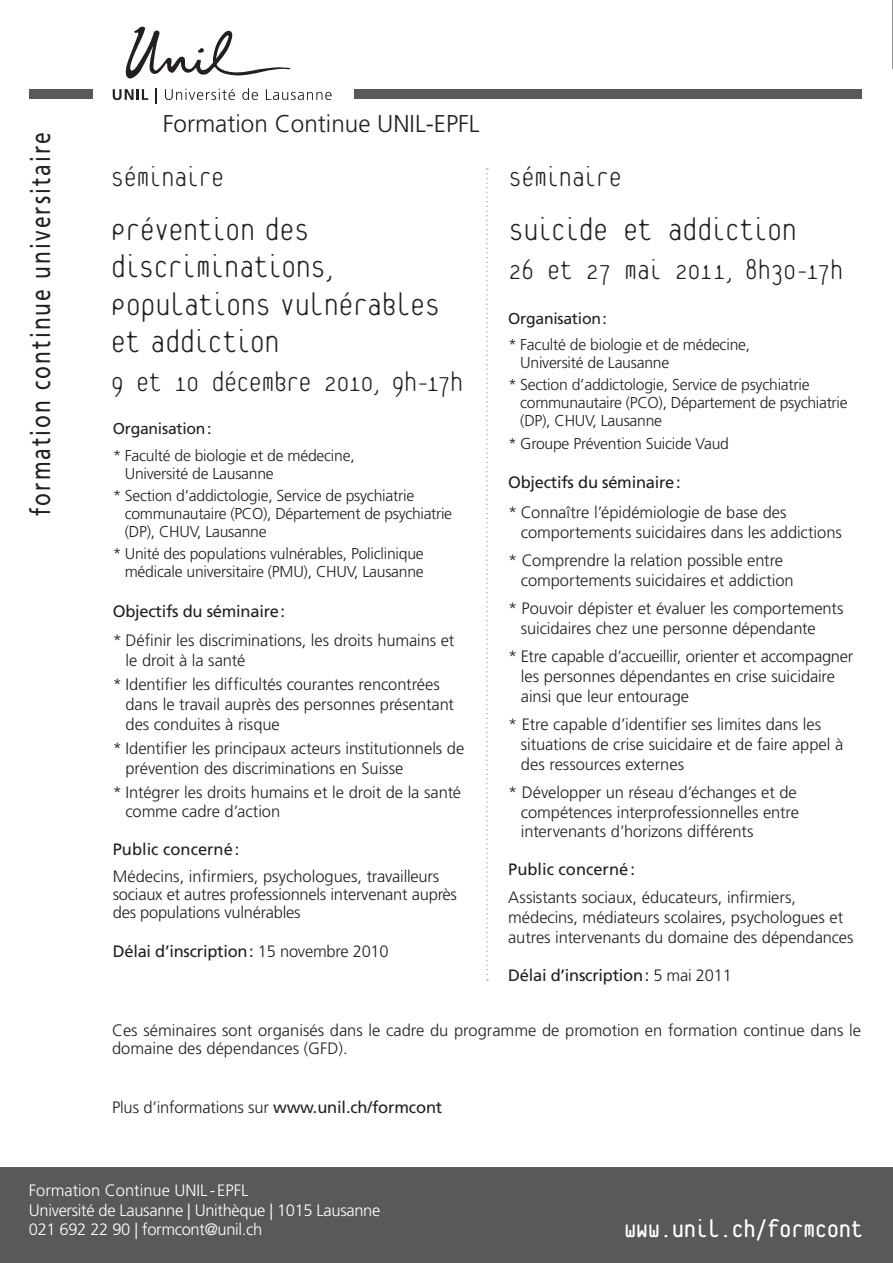
<style>
.page{position:relative;width:893px;height:1263px;background:#fff}
.page>*{position:absolute;margin:0;border:0;box-sizing:border-box;transform-origin:0 0}
.t1{font:100 34.5px/37.5px "Platelet";letter-spacing:-.04em;color:#231f20}
.t2{font:100 30px "Platelet";letter-spacing:-.04em;color:#231f20}
.t3{font:27.45px "Frutiger LT Std";letter-spacing:.1em;color:#231f20;scale:.76 1}
.t4{font:27px "Platelet";letter-spacing:-.02em;color:#fff}
.t5{font:300 24.3px "Frutiger LT Std";color:#231f20}
.t6{font:300 16.5px/19.8px "Frutiger LT Std";letter-spacing:-.005em;color:#231f20}
.t7{font:16.5px "Frutiger LT Std";letter-spacing:-.015em;color:#231f20}
.t8{font:300 16.5px/19.8px "Frutiger LT Std";letter-spacing:-.02em;color:#fff}
.t9{font:300 15.75px/18px "Frutiger LT Std";letter-spacing:-.015em;color:#231f20}
.t10{font:15.75px "Frutiger LT Std";letter-spacing:-.015em;color:#231f20}
.s1{font-weight:300}
.s2{font-weight:400}
</style>
<div class="page">
<div style="left:29px;top:89px;width:64px;height:10px;background:#58595b"></div>
<svg style="left:113px;top:89px;width:35px;height:11px"></svg>
<svg style="left:156px;top:88px;width:1px;height:16px"></svg>
<svg style="left:165px;top:89px;width:70px;height:11px"></svg>
<svg style="left:242px;top:88px;width:16px;height:12px"></svg>
<svg style="left:266px;top:89px;width:66px;height:11px"></svg>
<svg style="left:125px;top:27px;width:166px;height:52px"></svg>
<div style="left:0;top:1167px;width:893px;height:96px;background:#58595b"></div>
<div style="left:354px;top:89px;width:508px;height:10px;background:#58595b"></div>
<svg style="left:486px;top:168px;width:2px;height:813px"></svg>
<h3 class="t3" style="left:27px;top:516px;width:506px;rotate:-90deg">formation continue universitaire</h3>
<h3 class="t5" style="left:163px;top:112px;width:318px">Formation Continue UNIL-EPFL</h3>
<h2 class="t2" style="left:111px;top:158px;width:116px">séminaire</h2>
<h1 class="t1" style="left:111px;top:209px;width:331px">Prévention des discriminations,<br>Populations vulnérables et addiction</h1>
<h2 class="t2" style="left:111px;top:363px;width:354px">9 et 10 décembre 2010, 9h-17h</h2>
<h2 class="t2" style="left:508px;top:158px;width:116px">séminaire</h2>
<h1 class="t1" style="left:508px;top:209px;width:291px">Suicide et addiction</h1>
<h2 class="t2" style="left:508px;top:251px;width:337px">26 et 27 mai 2011, 8h30-17h</h2>
<p class="t10" style="left:508px;top:311px;width:100px">Organisation :</p>
<p class="t9" style="left:520px;top:337px;width:231px;text-indent:-12px">* Faculté de biologie et de médecine,<br>Université de Lausanne</p>
<p class="t9" style="left:520px;top:377px;width:329px;text-indent:-12px">* Section d’addictologie, Service de psychiatrie communautaire (PCO), Département de psychiatrie (DP), CHUV, Lausanne</p>
<p class="t9" style="left:508px;top:435px;width:222px">* Groupe Prévention Suicide Vaud</p>
<p class="t7" style="left:508px;top:474px;width:174px">Objectifs du séminaire :</p>
<p class="t6" style="left:521px;top:503px;width:322px;text-indent:-13px">* Connaître l’épidémiologie de base des comportements suicidaires dans les addictions</p>
<p class="t6" style="left:521px;top:551px;width:274px;text-indent:-13px">* Comprendre la relation possible entre comportements suicidaires et addiction</p>
<p class="t6" style="left:521px;top:599px;width:324px;text-indent:-13px">* Pouvoir dépister et évaluer les comportements suicidaires chez une personne dépendante</p>
<p class="t6" style="left:521px;top:647px;width:334px;text-indent:-13px">* Etre capable d’accueillir, orienter et accompagner les personnes dépendantes en crise suicidaire ainsi que leur entourage</p>
<p class="t6" style="left:521px;top:715px;width:324px;text-indent:-13px">* Etre capable d’identifier ses limites dans les situations de crise suicidaire et de faire appel à des ressources externes</p>
<p class="t6" style="left:521px;top:783px;width:280px;text-indent:-13px">* Développer un réseau d’échanges et de compétences interprofessionnelles entre intervenants d’horizons différents</p>
<p class="t7" style="left:508px;top:861px;width:128px">Public concerné :</p>
<p class="t6" style="left:508px;top:888px;width:347px">Assistants sociaux, éducateurs, infirmiers, médecins, médiateurs scolaires, psychologues et autres intervenants du domaine des dépendances</p>
<p class="t7" style="left:508px;top:967px;width:225px">Délai d’inscription : <span class="s1">5 mai 2011</span></p>
<p class="t6" style="left:112px;top:1022px;width:751px;line-height:18px">Ces séminaires sont organisés dans le cadre du programme de promotion en formation continue dans le domaine des dépendances (GFD).</p>
<p class="t10" style="left:113px;top:421px;width:100px">Organisation :</p>
<p class="t9" style="left:125px;top:447px;width:231px;text-indent:-12px">* Faculté de biologie et de médecine,<br>Université de Lausanne</p>
<p class="t9" style="left:125px;top:487px;width:329px;text-indent:-12px">* Section d’addictologie, Service de psychiatrie communautaire (PCO), Département de psychiatrie (DP), CHUV, Lausanne</p>
<p class="t9" style="left:113px;top:546px;width:313px;text-align:right">* Unité des populations vulnérables, Policlinique médicale universitaire (PMU), CHUV, Lausanne</p>
<p class="t7" style="left:113px;top:603px;width:174px">Objectifs du séminaire :</p>
<p class="t6" style="left:126px;top:632px;width:330px;text-indent:-13px">* Définir les discriminations, les droits humains et le droit à la santé</p>
<p class="t6" style="left:126px;top:675px;width:330px;text-indent:-13px">* Identifier les difficultés courantes rencontrées dans le travail auprès des personnes présentant des conduites à risque</p>
<p class="t6" style="left:126px;top:739px;width:340px;text-indent:-13px">* Identifier les principaux acteurs institutionnels de prévention des discriminations en Suisse</p>
<p class="t6" style="left:126px;top:783px;width:337px;text-indent:-13px">* Intégrer les droits humains et le droit de la santé comme cadre d’action</p>
<p class="t7" style="left:113px;top:841px;width:128px">Public concerné :</p>
<p class="t6" style="left:113px;top:868px;width:346px;line-height:18px">Médecins, infirmiers, psychologues, travailleurs sociaux et autres professionnels intervenant auprès des populations vulnérables</p>
<p class="t7" style="left:113px;top:943px;width:277px">Délai d’inscription : <span class="s1">15 novembre 2010</span></p>
<p class="t6" style="left:112px;top:1099px;width:332px">Plus d’informations sur <span class="s2">www.unil.ch/formcont</span></p>
<p class="t8" style="left:29px;top:1181px;width:353px">Formation Continue UNIL - EPFL<br>Université de Lausanne | Unithèque | 1015 Lausanne<br>021 692 22 90 | formcont@unil.ch</p>
<h3 class="t4" style="left:624px;top:1218px;width:241px">wWw.unil.ch/formcont</h3>
</div>
